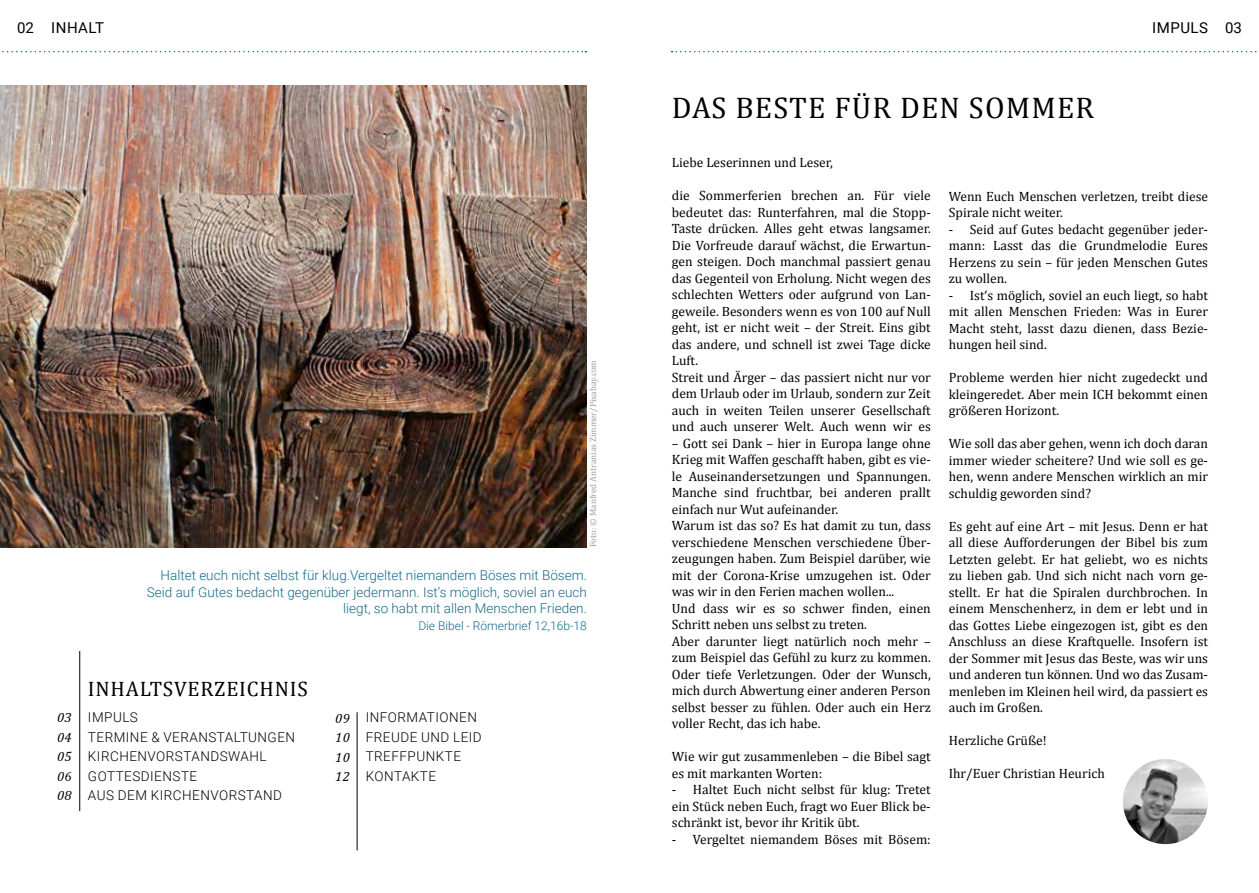
<style>
.page{position:relative;width:1259px;height:893px;background:#fff}
.page>*{position:absolute;margin:0;border:0;box-sizing:border-box;transform-origin:0 0}
.t1{font:30px "Cambria";letter-spacing:.04em;color:#000}
.t2{font:21px "Cambria";letter-spacing:.04em;color:#000}
.t3{font:15px "Roboto";letter-spacing:.03em;color:#000}
.t4{font:13.5px/16.5px "Cambria";color:#000;text-align:justify}
.t5{font:300 13.5px/16.5px "Roboto";color:#16698c;text-align:right}
.t6{font:300 13.5px/19.5px "Roboto";letter-spacing:.035em;color:#000}
.t7{font:italic 13.5px/19.5px "Cambria";letter-spacing:.03em;color:#000;text-align:justify}
.t8{font:300 12px "Roboto";color:#16698c}
.t9{font:9px "Cambria";color:#a0a0a0}
</style>
<div class="page">
<hr style="left:357px;top:712px;width:1px;height:138px;background:#000">
<hr style="left:79px;top:651px;width:1px;height:160px;background:#000">
<img style="left:0;top:85px;width:587px;height:462px">
<img style="left:1123px;top:759px;width:85px;height:85px;border-radius:43px">
<svg style="left:2px;top:51px;width:584px;height:1px"></svg>
<svg style="left:671px;top:51px;width:586px;height:1px"></svg>
<p class="t3" style="left:17px;top:17px;width:88px">02 INHALT</p>
<p class="t3" style="left:1152px;top:17px;width:91px">IMPULS 03</p>
<p class="t9" style="left:588px;top:547px;width:188px;rotate:-90deg">Foto: © Manfred Antranias Zimmer/Pixabay.com</p>
<p class="t5" style="left:147px;top:566px;width:441px">Haltet euch nicht selbst für klug.Vergeltet niemandem Böses mit Bösem.<br>Seid auf Gutes bedacht gegenüber jedermann. Ist‘s möglich, soviel an euch liegt, so habt mit allen Menschen Frieden.</p>
<p class="t8" style="left:418px;top:617px;width:170px">Die Bibel - Römerbrief 12,16b-18</p>
<h2 class="t2" style="left:88px;top:676px;width:222px">INHALTSVERZEICHNIS</h2>
<p class="t6" style="left:88px;top:707px;width:209px">IMPULS<br>TERMINE &amp; VERANSTALTUNGEN<br>KIRCHENVORSTANDSWAHL<br>GOTTESDIENSTE<br>AUS DEM KIRCHENVORSTAND</p>
<p class="t7" style="left:335px;top:708px;width:16px">09<br>10<br>10<br>12</p>
<p class="t7" style="left:57px;top:708px;width:16px">03<br>04<br>05<br>06<br>08</p>
<p class="t6" style="left:366px;top:707px;width:118px">INFORMATIONEN<br>FREUDE UND LEID<br>TREFFPUNKTE<br>KONTAKTE</p>
<h1 class="t1" style="left:672px;top:90px;width:424px">DAS BESTE FÜR DEN SOMMER</h1>
<p class="t4" style="left:672px;top:155px;width:162px">Liebe Leserinnen und Leser,</p>
<p class="t4" style="left:672px;top:188px;width:260px;text-align:left">die Sommerferien brechen an. Für viele bedeutet das: Runterfahren, mal die Stopp-Taste drücken. Alles geht etwas langsamer.<br>Die Vorfreude darauf wächst, die Erwartun&shy;gen steigen. Doch manchmal passiert genau das Gegenteil von Erholung. Nicht wegen des schlechten Wetters oder aufgrund von Lan&shy;geweile. Besonders wenn es von 100 auf Null geht, ist er nicht weit – der Streit. Eins gibt das andere, und schnell ist zwei Tage dicke Luft.<br>Streit und Ärger – das passiert nicht nur vor dem Urlaub oder im Urlaub, sondern zur Zeit auch in weiten Teilen unserer Gesellschaft und auch unserer Welt. Auch wenn wir es</p>
<p class="t4" style="left:672px;top:435px;width:260px;text-align:left">– Gott sei Dank – hier in Europa lange ohne Krieg mit Waffen geschafft haben, gibt es vie&shy;le Auseinandersetzungen und Spannungen.<br>Manche sind fruchtbar, bei anderen prallt einfach nur Wut aufeinander.<br>Warum ist das so? Es hat damit zu tun, dass verschiedene Menschen verschiedene Über&shy;zeugungen haben. Zum Beispiel darüber, wie mit der Corona-Krise umzugehen ist. Oder was wir in den Ferien machen wollen...<br>Und dass wir es so schwer finden, einen Schritt neben uns selbst zu treten.<br>Aber darunter liegt natürlich noch mehr – zum Beispiel das Gefühl zu kurz zu kommen.<br>Oder tiefe Verletzungen. Oder der Wunsch, mich durch Abwertung einer anderen Person selbst besser zu fühlen. Oder auch ein Herz voller Recht, das ich habe.</p>
<p class="t4" style="left:672px;top:748px;width:260px">Wie wir gut zusammenleben – die Bibel sagt es mit markanten Worten:</p>
<p class="t4" style="left:672px;top:781px;width:260px">- Haltet Euch nicht selbst für klug: Tretet ein Stück neben Euch, fragt wo Euer Blick be&shy;schränkt ist, bevor ihr Kritik übt.</p>
<p class="t4" style="left:672px;top:831px;width:260px">- Vergeltet niemandem Böses mit Bösem:</p>
<p class="t4" style="left:949px;top:188px;width:261px">Wenn Euch Menschen verletzen, treibt diese<br>Spirale nicht weiter.</p>
<p class="t4" style="left:949px;top:221px;width:261px">- Seid auf Gutes bedacht gegenüber jeder&shy;mann: Lasst das die Grundmelodie Eures Herzens zu sein – für jeden Menschen Gutes zu wollen.</p>
<p class="t4" style="left:949px;top:287px;width:261px">- Ist‘s möglich, soviel an euch liegt, so habt mit allen Menschen Frieden: Was in Eurer Macht steht, lasst dazu dienen, dass Bezie&shy;hungen heil sind.</p>
<p class="t4" style="left:949px;top:369px;width:261px">Probleme werden hier nicht zugedeckt und kleingeredet. Aber mein ICH bekommt einen größeren Horizont.</p>
<p class="t4" style="left:949px;top:435px;width:261px">Wie soll das aber gehen, wenn ich doch daran immer wieder scheitere? Und wie soll es ge&shy;hen, wenn andere Menschen wirklich an mir schuldig geworden sind?</p>
<p class="t4" style="left:949px;top:518px;width:261px">Es geht auf eine Art – mit Jesus. Denn er hat all diese Aufforderungen der Bibel bis zum Letzten gelebt. Er hat geliebt, wo es nichts zu lieben gab. Und sich nicht nach vorn ge&shy;stellt. Er hat die Spiralen durchbrochen. In einem Menschenherz, in dem er lebt und in das Gottes Liebe eingezogen ist, gibt es den Anschluss an diese Kraftquelle. Insofern ist der Sommer mit Jesus das Beste, was wir uns und anderen tun können. Und wo das Zusam&shy;menleben im Kleinen heil wird, da passiert es auch im Großen.</p>
<p class="t4" style="left:949px;top:732px;width:99px">Herzliche Grüße!</p>
<p class="t4" style="left:949px;top:765px;width:157px">Ihr/Euer Christian Heurich</p>
</div>
